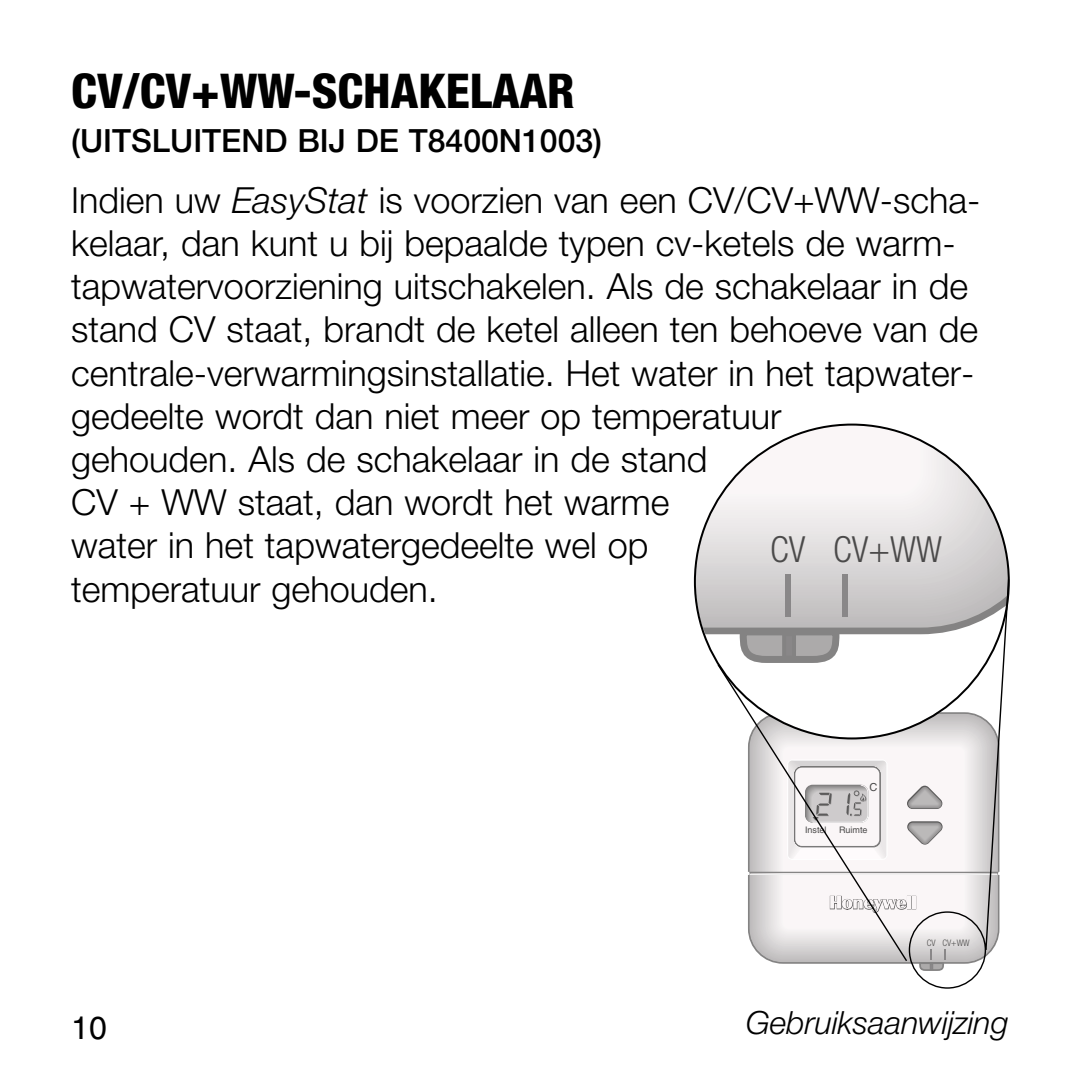
<style>
.page{position:relative;width:1081px;height:1081px;background:#fff}
.page>*{position:absolute;margin:0;border:0;box-sizing:border-box;transform-origin:0 0}
.t1{font:800 condensed 48px "Helvetica Neue";color:#000}
.t2{font:300 36px/43.2px "Helvetica Neue";color:#000}
.t3{font:300 condensed 36px "Helvetica Neue";color:#4b4a4a}
.t4{font:500 32px "Helvetica Neue";color:#000}
.t5{font:italic 300 32px "Helvetica Neue";color:#000}
.t6{font:32px "Helvetica";color:#000}
.t7{font:11.2px "Helvetica";color:#4b4a4a}
.t8{font:8.8px "Helvetica";color:#4b4a4a}
.t9{font:300 condensed 8.8px "Helvetica Neue";color:#4b4a4a}
.s1{font-style:italic}
</style>
<div class="page">
<svg style="left:693px;top:423px;width:317px;height:566px"></svg>
<h1 class="t1" style="left:71px;top:74px;width:505px">CV/CV+WW-SCHAKELAAR</h1>
<p class="t4" style="left:71px;top:129px;width:532px">(UITSLUITEND BIJ DE T8400N1003)</p>
<p class="t2" style="left:71px;top:182px;width:911px">Indien uw <span class="s1">EasyStat</span> is voorzien van een CV/CV+WW-scha&shy;kelaar, dan kunt u bij bepaalde typen cv-ketels de warm&shy;tapwatervoorziening uitschakelen. Als de schakelaar in de stand CV staat, brandt de ketel alleen ten behoeve van de centrale-verwarmingsinstallatie. Het water in het tapwater&shy;gedeelte wordt dan niet meer op temperatuur<br>gehouden. Als de schakelaar in de stand<br>CV + WW staat, dan wordt het warme<br>water in het tapwatergedeelte wel op<br>temperatuur gehouden.</p>
<p class="t3" style="left:770px;top:536px;width:173px">CV CV+WW</p>
<p class="t7" style="left:869px;top:783px;width:9px">C</p>
<p class="t8" style="left:805px;top:826px;width:23px">Instel</p>
<p class="t8" style="left:839px;top:826px;width:30px">Ruimte</p>
<p class="t9" style="left:926px;top:939px;width:44px">CV CV+WW</p>
<p class="t6" style="left:71px;top:1015px;width:37px">10</p>
<p class="t5" style="left:746px;top:1011px;width:264px">Gebruiksaanwijzing</p>
</div>
